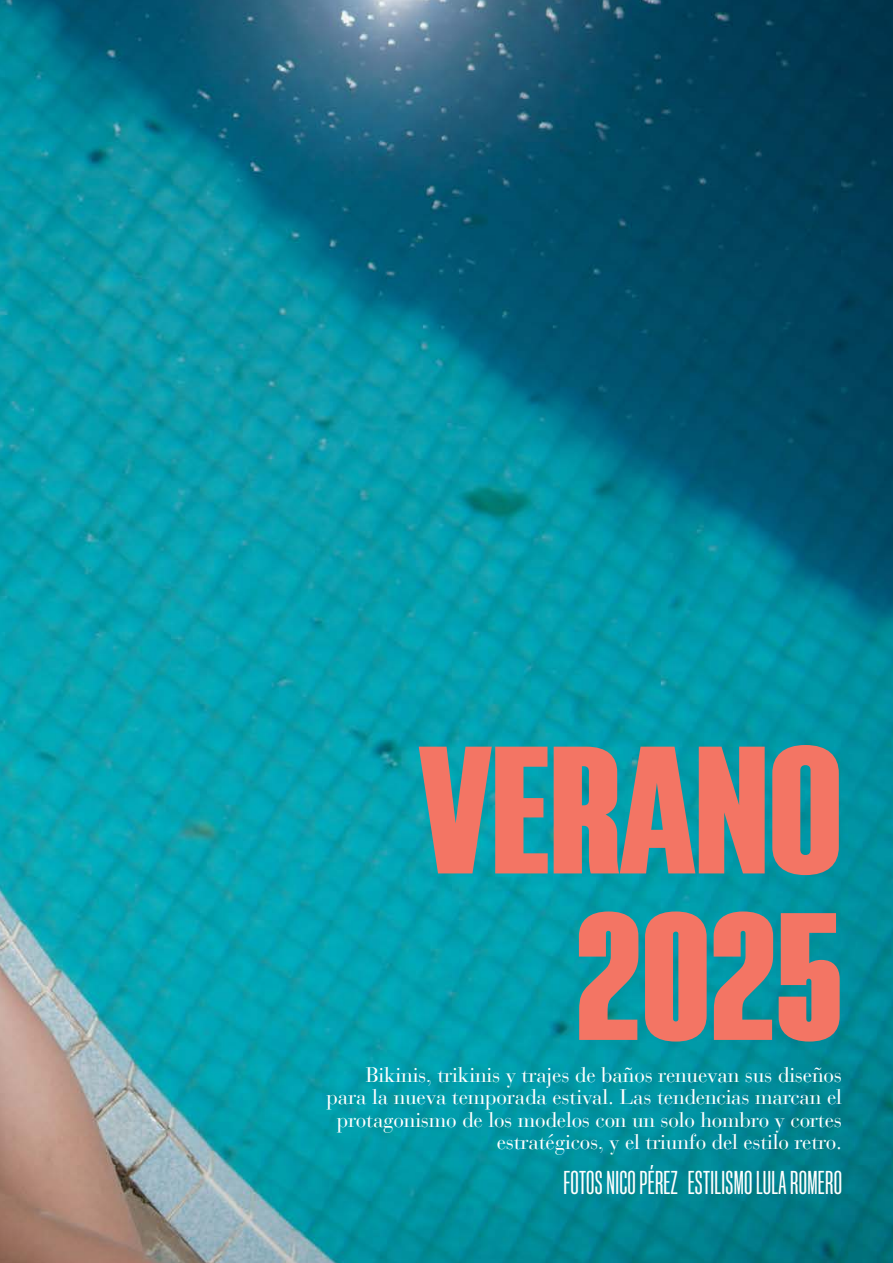
<style>
.page{position:relative;width:893px;height:1263px;background:#fff}
.page>*{position:absolute;margin:0;border:0;box-sizing:border-box;transform-origin:0 0}
.t1{font:181.2px/166.5px "Akkordeon Eight";color:#f37564;text-align:right;scale:1.17 1}
.t2{font:33px "Akkordeon Four";letter-spacing:.01em;color:#fff}
.t3{font:21px/22.5px "Bauer Bodoni LT";letter-spacing:-.01em;color:#fff;text-align:right}
</style>
<div class="page">
<img style="left:0;top:0;width:893px;height:1263px">
<h1 class="t1" style="left:420px;top:727px;width:363px">VERANO<br>2025</h1>
<p class="t3" style="left:326px;top:1064px;width:517px">Bikinis, trikinis y trajes de baños renuevan sus diseños para la nueva temporada estival. Las tendencias marcan el protagonismo de los modelos con un solo hombro y cortes estratégicos, y el triunfo del estilo retro.</p>
<h2 class="t2" style="left:564px;top:1165px;width:280px">FOTOS NICO PÉREZ ESTILISMO LULA ROMERO</h2>
</div>
